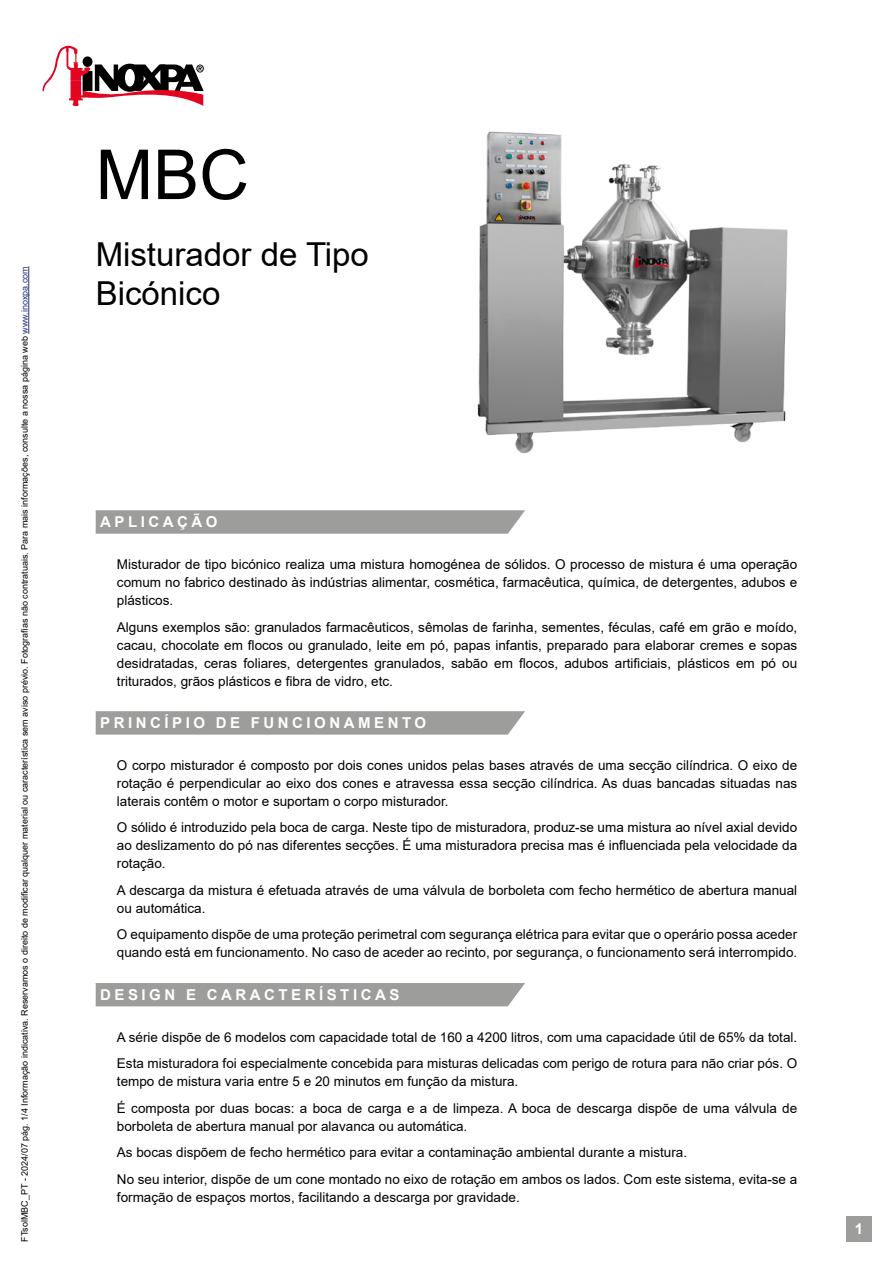
<style>
.page{position:relative;width:893px;height:1263px;background:#fff}
.page>*{position:absolute;margin:0;border:0;box-sizing:border-box;transform-origin:0 0}
.t1{font:69px "Arial";color:#000}
.t2{font:33px/39.6px "Arial";color:#000}
.t3{font:700 15px "Arial";letter-spacing:.235em;color:#fff}
.t4{font:13.5px/18px "Arial";color:#000;text-align:justify}
.t5{font:13.5px/26.5px "Arial";color:#020203}
.t6{font:9px "Arial";color:#000}
.s1{color:#283583}
</style>
<div class="page">
<svg style="left:43px;top:45px;width:161px;height:61px"></svg>
<hr style="left:28px;top:266px;width:1px;height:68px;background:#283583">
<div style="left:846px;top:1216px;width:26px;height:26px;background:#9d9d9c"></div>
<svg style="left:96px;top:510px;width:429px;height:24px;background:#a1a1a0"></svg>
<svg style="left:96px;top:711px;width:429px;height:24px;background:#a1a1a0"></svg>
<div style="left:96px;top:983px;width:429px;height:23px;background:#9d9d9c"></div>
<img style="left:477px;top:131px;width:311px;height:323px">
<p class="t6" style="left:18px;top:1242px;width:977px;rotate:-90deg">FTsolMBC_PT - 2024/07 pág. 1/4 Informação indicativa. Reservamos o direito de modificar qualquer material ou característica sem aviso prévio. Fotografias não contratuais. Para mais informações, consulte a nossa página web <span class="s1">www.inoxpa.com</span></p>
<h1 class="t1" style="left:96px;top:127px;width:155px">MBC</h1>
<h2 class="t2" style="left:96px;top:234px;width:275px">Misturador de Tipo<br>Bicónico</h2>
<p class="t3" style="left:100px;top:512px;width:119px">APLICAÇÃO</p>
<p class="t4" style="left:117px;top:555px;width:682px">Misturador de tipo bicónico realiza uma mistura homogénea de sólidos. O processo de mistura é uma operação comum no fabrico destinado às indústrias alimentar, cosmética, farmacêutica, química, de detergentes, adubos e plásticos.</p>
<p class="t4" style="left:117px;top:618px;width:682px">Alguns exemplos são: granulados farmacêuticos, sêmolas de farinha, sementes, féculas, café em grão e moído, cacau, chocolate em flocos ou granulado, leite em pó, papas infantis, preparado para elaborar cremes e sopas desidratadas, ceras foliares, detergentes granulados, sabão em flocos, adubos artificiais, plásticos em pó ou triturados, grãos plásticos e fibra de vidro, etc.</p>
<p class="t3" style="left:100px;top:712px;width:327px">PRINCÍPIO DE FUNCIONAMENTO</p>
<p class="t4" style="left:117px;top:756px;width:682px">O corpo misturador é composto por dois cones unidos pelas bases através de uma secção cilíndrica. O eixo de rotação é perpendicular ao eixo dos cones e atravessa essa secção cilíndrica. As duas bancadas situadas nas laterais contêm o motor e suportam o corpo misturador.</p>
<p class="t4" style="left:117px;top:819px;width:682px">O sólido é introduzido pela boca de carga. Neste tipo de misturadora, produz-se uma mistura ao nível axial devido ao deslizamento do pó nas diferentes secções. É uma misturadora precisa mas é influenciada pela velocidade da rotação.</p>
<p class="t4" style="left:117px;top:881px;width:682px">A descarga da mistura é efetuada através de uma válvula de borboleta com fecho hermético de abertura manual ou automática.</p>
<p class="t5" style="left:117px;top:925px;width:682px;line-height:18px">O equipamento dispõe de uma proteção perimetral com segurança elétrica para evitar que o operário possa aceder quando está em funcionamento. No caso de aceder ao recinto, por segurança, o funcionamento será interrompido.</p>
<p class="t3" style="left:100px;top:984px;width:301px">DESIGN E CARACTERÍSTICAS</p>
<p class="t5" style="left:117px;top:1023px;width:682px">A série dispõe de 6 modelos com capacidade total de 160 a 4200 litros, com uma capacidade útil de 65% da total.<br>Esta misturadora foi especialmente concebida para misturas delicadas com perigo de rotura para não criar pós. O</p>
<p class="t5" style="left:117px;top:1068px;width:682px">tempo de mistura varia entre 5 e 20 minutos em função da mistura.<br>É composta por duas bocas: a boca de carga e a de limpeza. A boca de descarga dispõe de uma válvula de</p>
<p class="t5" style="left:117px;top:1112px;width:682px">borboleta de abertura manual por alavanca ou automática.<br>As bocas dispõem de fecho hermético para evitar a contaminação ambiental durante a mistura.<br>No seu interior, dispõe de um cone montado no eixo de rotação em ambos os lados. Com este sistema, evita-se a</p>
<p class="t5" style="left:117px;top:1183px;width:404px">formação de espaços mortos, facilitando a descarga por gravidade.</p>
<p class="t3" style="left:855px;top:1218px;width:10px">1</p>
</div>
